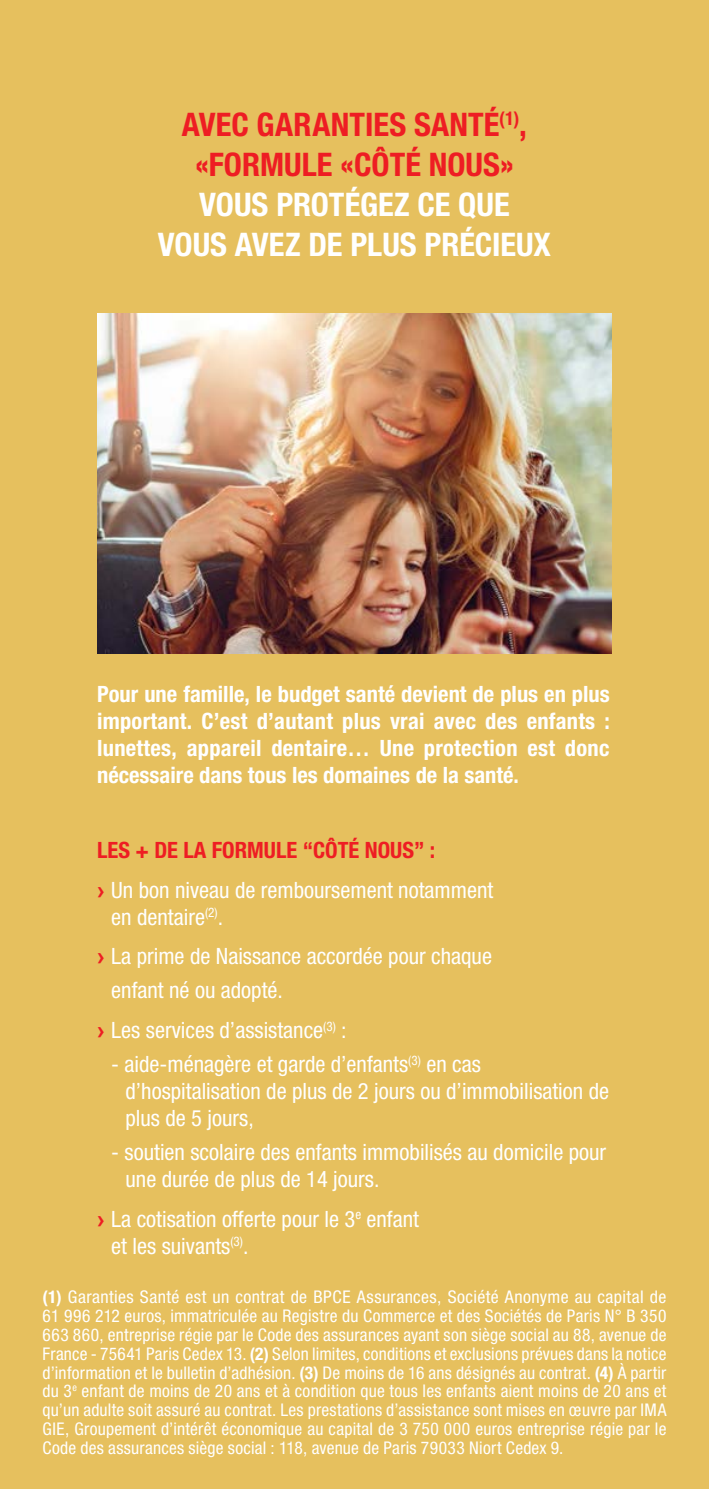
<style>
.page{position:relative;width:709px;height:1489px;background:#fff}
.page>*{position:absolute;margin:0;border:0;box-sizing:border-box;transform-origin:0 0}
.t1{font:700 condensed 32.5px "Helvetica Neue LT Pro";letter-spacing:.005em;color:#ee1d23}
.t2{font:700 condensed 32.5px/40px "Helvetica Neue LT Pro";color:#fff;text-align:center}
.t3{font:condensed 22.5px/27px "Helvetica Neue LT Pro";color:#fff}
.t4{font:700 condensed 22.5px/27px "Helvetica Neue LT Pro";color:#fff;text-align:justify}
.t5{font:700 condensed 22.5px "Helvetica Neue LT Pro";color:#ee1d23}
.t6{font:condensed 17.5px/18.8px "Helvetica Neue LT Pro";letter-spacing:.015em;color:#fff;text-align:justify}
.s1{font-family:"Arial";font-weight:700;font-stretch:normal;color:#ee1d23}
.s2{font-weight:700}
</style>
<div class="page">
<div style="left:0;top:0;width:709px;height:1488px;background:#e6c05e"></div>
<img style="left:97px;top:314px;width:515px;height:339px">
<p class="t1" style="left:182px;top:105px;width:347px">AVEC GARANTIES SANTÉ<sup>(1)</sup>,</p>
<p class="t1" style="left:195px;top:145px;width:320px">«FORMULE «CÔTÉ NOUS»</p>
<p class="t2" style="left:158px;top:184px;width:394px">VOUS PROTÉGEZ CE QUE<br>VOUS AVEZ DE PLUS PRÉCIEUX</p>
<p class="t4" style="left:97px;top:680px;width:514px">Pour une famille, le budget santé devient de plus en plus important. C’est d’autant plus vrai avec des enfants : lunettes, appareil dentaire… Une protection est donc nécessaire dans tous les domaines de la santé.</p>
<p class="t5" style="left:97px;top:836px;width:339px">LES + DE LA FORMULE “CÔTÉ NOUS” :</p>
<p class="t3" style="left:97px;top:876px;width:397px"><span class="s1">›</span> Un bon niveau de remboursement notamment</p>
<p class="t3" style="left:111px;top:903px;width:113px">en dentaire<sup>(2)</sup>.</p>
<p class="t3" style="left:97px;top:942px;width:396px"><span class="s1">›</span> La prime de Naissance accordée pour chaque</p>
<p class="t3" style="left:111px;top:976px;width:173px">enfant né ou adopté.</p>
<p class="t3" style="left:97px;top:1016px;width:251px"><span class="s1">›</span> Les services d’assistance<sup>(3)</sup> :</p>
<p class="t3" style="left:125px;top:1050px;width:485px;text-indent:-14px">- aide-ménagère et garde d’enfants<sup>(3)</sup> en cas d’hospitalisation de plus de 2 jours ou d’immobilisation de plus de 5 jours,</p>
<p class="t3" style="left:125px;top:1138px;width:482px;text-indent:-14px">- soutien scolaire des enfants immobilisés au domicile pour une durée de plus de 14 jours.</p>
<p class="t3" style="left:97px;top:1205px;width:323px"><span class="s1">›</span> La cotisation offerte pour le 3<sup>e</sup> enfant</p>
<p class="t3" style="left:111px;top:1232px;width:139px">et les suivants<sup>(3)</sup>.</p>
<p class="t6" style="left:43px;top:1287px;width:625px"><span class="s2">(1)</span> Garanties Santé est un contrat de BPCE Assurances, Société Anonyme au capital de 61 996 212 euros, immatriculée au Registre du Commerce et des Sociétés de Paris N° B 350<br>663 860, entreprise régie par le Code des assurances ayant son siège social au 88, avenue de France - 75641 Paris Cedex 13. <span class="s2">(2)</span> Selon limites, conditions et exclusions prévues dans la notice d’information et le bulletin d’adhésion. <span class="s2">(3)</span> De moins de 16 ans désignés au contrat. <span class="s2">(4)</span> À partir du 3<sup>e</sup> enfant de moins de 20 ans et à condition que tous les enfants aient moins de 20 ans et qu’un adulte soit assuré au contrat. Les prestations d’assistance sont mises en œuvre par IMA GIE, Groupement d’intérêt économique au capital de 3 750 000 euros entreprise régie par le Code des assurances siège social : 118, avenue de Paris 79033 Niort Cedex 9.</p>
</div>
